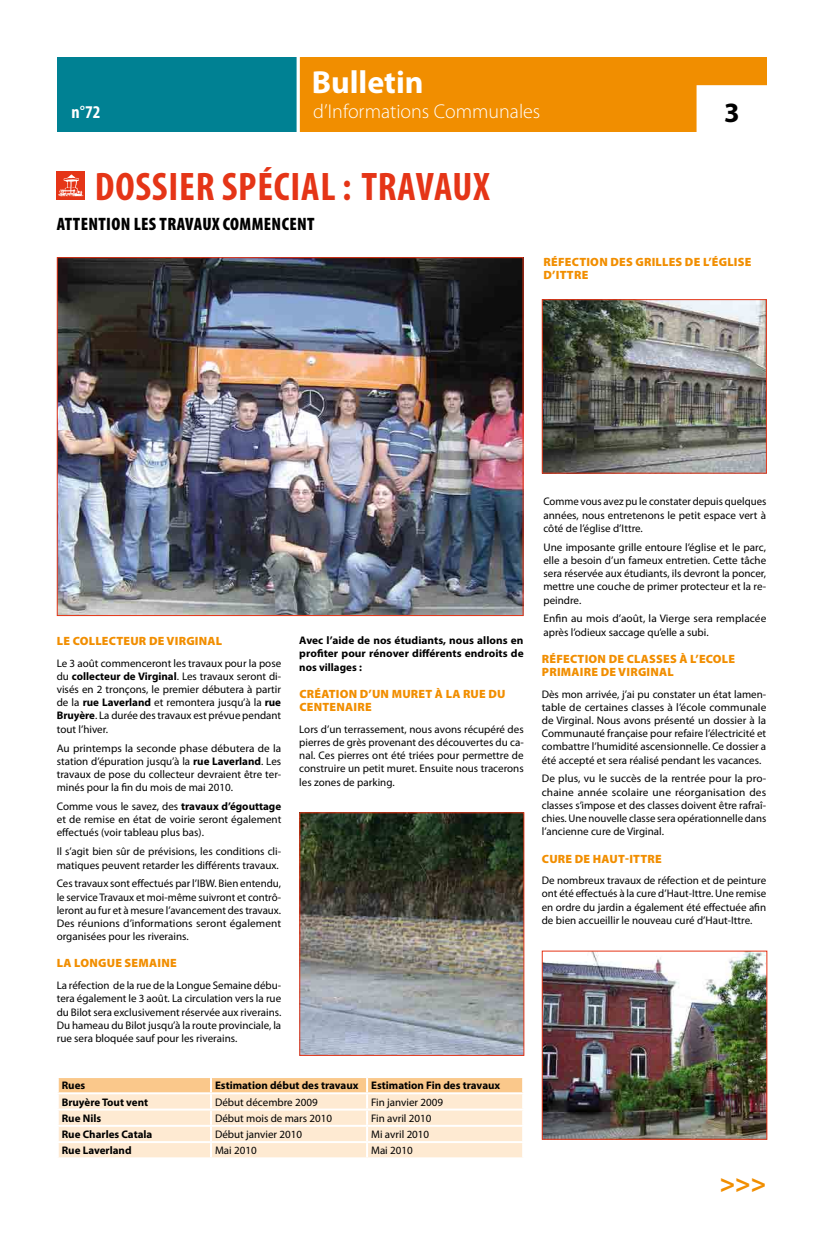
<style>
.page{position:relative;width:823px;height:1248px;background:#fff}
.page>*{position:absolute;margin:0;border:0;box-sizing:border-box;transform-origin:0 0}
.t1{font:700 condensed 40px "Myriad Pro";letter-spacing:.02em;color:#e53517}
.t2{font:700 32px "Myriad Pro";color:#fff}
.t3{font:700 28px "Myriad Pro";color:#000}
.t4{font:900 condensed 26px "Myriad Pro";color:#f18e00}
.t5{font:300 20px "Myriad Pro";color:#fff}
.t6{font:900 condensed 18px "Myriad Pro";letter-spacing:.02em;color:#000}
.t7{font:700 condensed 18px "Myriad Pro";color:#fff}
.t8{font:900 12px/13px "Myriad Pro";letter-spacing:.02em;color:#f18e00}
.t9{font:11px/13.2px "Myriad Pro";color:#000;text-align:justify}
.t10{font:700 11px/13.2px "Myriad Pro";color:#000;text-align:justify}
.s1{font-weight:700}
</style>
<div class="page">
<div style="left:57px;top:57px;width:240px;height:74px;background:#008193"></div>
<div style="left:299px;top:57px;width:466px;height:74px;background:#f18e00"></div>
<svg style="left:296px;top:57px;width:4px;height:75px"></svg>
<div style="left:696px;top:85px;width:76px;height:47px;background:#fff;border:2px solid #fff"></div>
<img style="left:301px;top:814px;width:221px;height:239px">
<div style="left:299px;top:812px;width:225px;height:243px;border:1px solid #e53517"></div>
<img style="left:543px;top:301px;width:221px;height:170px">
<div style="left:541px;top:299px;width:225px;height:174px;border:1px solid #e53517"></div>
<img style="left:543px;top:952px;width:221px;height:185px">
<div style="left:57px;top:171px;width:28px;height:28px;background:linear-gradient(to right,#e53517,#e53618)"></div>
<svg style="left:58px;top:174px;width:25px;height:22px"></svg>
<svg style="left:58px;top:1078px;width:465px;height:79px;background:#fde6ca"></svg>
<img style="left:59px;top:259px;width:462px;height:355px">
<h2 class="t2" style="left:311px;top:61px;width:113px">Bulletin</h2>
<h3 class="t5" style="left:313px;top:99px;width:228px">d’Informations Communales</h3>
<h3 class="t7" style="left:72px;top:101px;width:30px">N°72</h3>
<h3 class="t3" style="left:723px;top:94px;width:17px">3</h3>
<h1 class="t1" style="left:95px;top:161px;width:396px">DOSSIER SPÉCIAL : TRAVAUX</h1>
<h3 class="t6" style="left:57px;top:213px;width:259px">ATTENTION LES TRAVAUX COMMENCENT</h3>
<p class="t8" style="left:543px;top:255px;width:209px">RÉFECTION DES GRILLES DE L’ÉGLISE<br>D’ITTRE</p>
<p class="t8" style="left:57px;top:633px;width:166px">LE COLLECTEUR DE VIRGINAL</p>
<p class="t9" style="left:57px;top:656px;width:226px">Le 3 août commenceront les travaux pour la pose du <span class="s1">collecteur de Virginal</span>. Les travaux seront di&shy;visés en 2 tronçons, le premier débutera à partir de la <span class="s1">rue Laverland</span> et remontera jusqu’à la <span class="s1">rue Bruyère</span>. La durée des travaux est prévue pendant tout l’hiver.</p>
<p class="t9" style="left:57px;top:741px;width:226px">Au printemps la seconde phase débutera de la station d’épuration jusqu’à la <span class="s1">rue Laverland</span>. Les travaux de pose du collecteur devraient être ter&shy;minés pour la fin du mois de mai 2010.</p>
<p class="t9" style="left:57px;top:799px;width:226px">Comme vous le savez, des <span class="s1">travaux d’égouttage </span>et de remise en état de voirie seront également effectués (voir tableau plus bas).</p>
<p class="t9" style="left:57px;top:844px;width:226px">Il s’agit bien sûr de prévisions, les conditions cli&shy;matiques peuvent retarder les différents travaux.</p>
<p class="t9" style="left:57px;top:876px;width:226px">Ces travaux sont effectués par l’IBW. Bien entendu, le service Travaux et moi-même suivront et contrô&shy;leront au fur et à mesure l’avancement des travaux.<br>Des réunions d’informations seront également organisées pour les riverains.</p>
<p class="t8" style="left:57px;top:956px;width:121px">LA LONGUE SEMAINE</p>
<p class="t9" style="left:57px;top:978px;width:226px">La réfection de la rue de la Longue Semaine débu&shy;tera également le 3 août. La circulation vers la rue du Bilot sera exclusivement réservée aux riverains.<br>Du hameau du Bilot jusqu’à la route provinciale, la rue sera bloquée sauf pour les riverains.</p>
<p class="t10" style="left:299px;top:633px;width:226px">Avec l’aide de nos étudiants, nous allons en profiter pour rénover différents endroits de nos villages :</p>
<p class="t8" style="left:299px;top:686px;width:208px">CRÉATION D’UN MURET À LA RUE DU<br>CENTENAIRE</p>
<p class="t9" style="left:299px;top:722px;width:226px">Lors d’un terrassement, nous avons récupéré des pierres de grès provenant des découvertes du ca&shy;nal. Ces pierres ont été triées pour permettre de construire un petit muret. Ensuite nous tracerons les zones de parking.</p>
<p class="t10" style="left:62px;top:1078px;width:25px">Rues</p>
<p class="t10" style="left:215px;top:1078px;width:286px">Estimation début des travaux Estimation Fin des travaux</p>
<p class="t10" style="left:62px;top:1094px;width:88px">Bruyère Tout vent</p>
<p class="t9" style="left:215px;top:1094px;width:104px">Début décembre 2009</p>
<p class="t9" style="left:371px;top:1094px;width:73px">Fin janvier 2009</p>
<p class="t10" style="left:62px;top:1110px;width:41px">Rue Nils</p>
<p class="t9" style="left:215px;top:1111px;width:119px">Début mois de mars 2010</p>
<p class="t9" style="left:371px;top:1111px;width:62px">Fin avril 2010</p>
<p class="t10" style="left:62px;top:1127px;width:92px">Rue Charles Catala</p>
<p class="t9" style="left:215px;top:1127px;width:88px">Début janvier 2010</p>
<p class="t9" style="left:371px;top:1127px;width:60px">Mi avril 2010</p>
<p class="t10" style="left:62px;top:1143px;width:71px">Rue Laverland</p>
<p class="t9" style="left:215px;top:1143px;width:43px">Mai 2010</p>
<p class="t9" style="left:371px;top:1143px;width:43px">Mai 2010</p>
<p class="t9" style="left:543px;top:495px;width:224px">Comme vous avez pu le constater depuis quelques années, nous entretenons le petit espace vert à côté de l’église d’Ittre.</p>
<p class="t9" style="left:543px;top:540px;width:224px">Une imposante grille entoure l’église et le parc, elle a besoin d’un fameux entretien. Cette tâche sera réservée aux étudiants, ils devront la poncer, mettre une couche de primer protecteur et la re&shy;peindre.</p>
<p class="t9" style="left:543px;top:612px;width:224px">Enfin au mois d’août, la Vierge sera remplacée après l’odieux saccage qu’elle a subi.</p>
<p class="t8" style="left:541px;top:651px;width:195px">RÉFECTION DE CLASSES À L’ECOLE<br>PRIMAIRE DE VIRGINAL</p>
<p class="t9" style="left:541px;top:687px;width:226px">Dès mon arrivée, j’ai pu constater un état lamen&shy;table de certaines classes à l’école communale de Virginal. Nous avons présenté un dossier à la Communauté française pour refaire l’électricité et combattre l’humidité ascensionnelle. Ce dossier a été accepté et sera réalisé pendant les vacances.</p>
<p class="t9" style="left:541px;top:772px;width:226px">De plus, vu le succès de la rentrée pour la pro&shy;chaine année scolaire une réorganisation des classes s’impose et des classes doivent être rafraî&shy;chies. Une nouvelle classe sera opérationnelle dans l’ancienne cure de Virginal.</p>
<p class="t8" style="left:541px;top:851px;width:121px">CURE DE HAUT-ITTRE</p>
<p class="t9" style="left:541px;top:873px;width:226px">De nombreux travaux de réfection et de peinture ont été effectués à la cure d’Haut-Ittre. Une remise en ordre du jardin a également été effectuée afin de bien accueillir le nouveau curé d’Haut-Ittre.</p>
<h3 class="t4" style="left:719px;top:1166px;width:48px">&gt;&gt;&gt;</h3>
</div>
